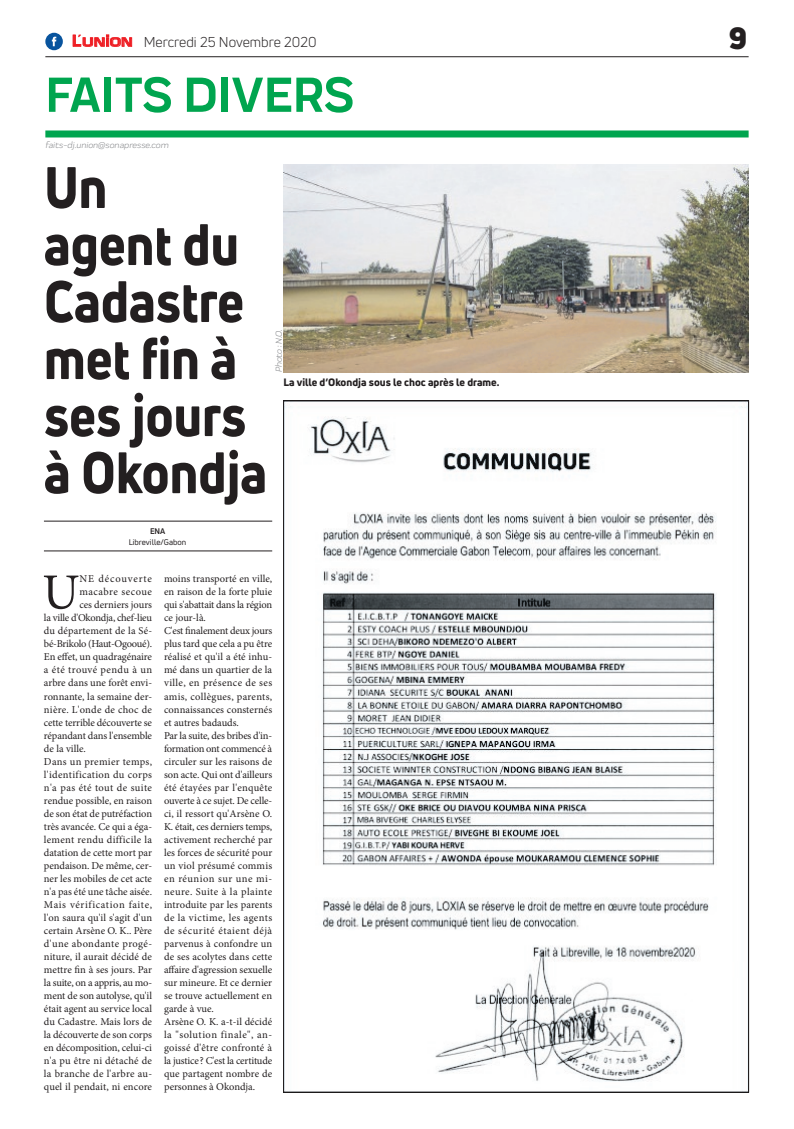
<style>
.page{position:relative;width:794px;height:1129px;background:#fff}
.page>*{position:absolute;margin:0;border:0;box-sizing:border-box;transform-origin:0 0}
.t1{font:800 57px/57px "Uni Neue";color:#231f20;scale:.89 1}
.t2{font:700 51px "Praktika";color:#00a54f}
.t3{font:50.5px "Minion Pro";color:#231f20}
.t4{font:900 30px "Uni Neue";color:#231f20}
.t5{font:14px "Uni Neue";color:#231f20}
.t6{font:10.5px/13px "Minion Pro";color:#231f20}
.t7{font:10.5px "Minion Pro";letter-spacing:.03em;color:#231f20}
.t8{font:10.5px "Minion Pro";letter-spacing:.02em;color:#231f20}
.t9{font:10.5px "Minion Pro";letter-spacing:.025em;color:#231f20}
.t10{font:800 10.5px "Uni Neue";color:#231f20}
.t11{font:10.5px "Minion Pro";letter-spacing:-.02em;color:#231f20}
.t12{font:10.5px "Minion Pro";letter-spacing:-.035em;color:#231f20}
.t13{font:10.5px "Minion Pro";letter-spacing:-.025em;color:#231f20}
.t14{font:10.5px "Minion Pro";letter-spacing:.055em;color:#231f20}
.t15{font:10.5px "Minion Pro";letter-spacing:.035em;color:#231f20}
.t16{font:10.5px "Minion Pro";letter-spacing:.045em;color:#231f20}
.t17{font:10.5px "Minion Pro";letter-spacing:.08em;color:#231f20}
.t18{font:italic 9px "Praktika";color:#818386}
.t19{font:8px "Uni Neue";color:#231f20}
.t20{font:700 8px "Uni Neue";color:#231f20}
.s1{font-family:"Eurostile";font-weight:600;font-size:15px;color:#ee1d23}
.s2{font-family:"Eurostile";font-weight:600;font-size:11.4px;color:#ee1d23}
</style>
<div class="page">
<hr style="left:45px;top:56px;width:703px;height:1px;background:#231f20">
<div style="left:45px;top:130px;width:703px;height:7px;background:#00a54f"></div>
<svg style="left:72px;top:34px;width:60px;height:13px"></svg>
<div style="left:45px;top:33px;width:18px;height:17px;background:#08549e;border-radius:50%"></div>
<svg style="left:52px;top:37px;width:4px;height:9px"></svg>
<img style="left:285px;top:402px;width:462px;height:680px">
<hr style="left:44px;top:550px;width:228px;height:1px;background:#231f20">
<hr style="left:44px;top:521px;width:228px;height:1px;background:#231f20">
<img style="left:283px;top:164px;width:465px;height:208px">
<h3 class="t5" style="left:72px;top:33px;width:246px"><span class="s1">L</span><span class="s2">UNION</span> Mercredi 25 Novembre 2020</h3>
<h2 class="t2" style="left:45px;top:54px;width:310px">FAITS DIVERS</h2>
<p class="t18" style="left:45px;top:139px;width:125px">faits-dj.union@sonapresse.com</p>
<h1 class="t1" style="left:44px;top:158px;width:252px">Un<br>agent du<br>Cadastre met fin à ses jours à Okondja</h1>
<p class="t20" style="left:150px;top:526px;width:17px">ENA</p>
<p class="t19" style="left:129px;top:536px;width:59px">Libreville/Gabon</p>
<p class="t18" style="left:272px;top:372px;width:44px;rotate:-90deg">Photo : N.O.</p>
<p class="t10" style="left:283px;top:375px;width:217px">La ville d’Okondja sous le choc après le drame.</p>
<h3 class="t3" style="left:42px;top:558px;width:39px">U</h3>
<p class="t17" style="left:79px;top:572px;width:74px">NE découverte</p>
<p class="t16" style="left:79px;top:585px;width:74px">macabre secoue</p>
<p class="t6" style="left:79px;top:598px;width:74px">ces derniers jours</p>
<p class="t11" style="left:44px;top:611px;width:110px">la ville d'Okondja, chef-lieu</p>
<p class="t6" style="left:44px;top:624px;width:110px">du département de la Sé-</p>
<p class="t12" style="left:44px;top:637px;width:110px">bé-Brikolo (Haut-Ogooué).</p>
<p class="t6" style="left:44px;top:650px;width:110px">En effet, un quadragénaire</p>
<p class="t7" style="left:44px;top:663px;width:110px">a été trouvé pendu à un</p>
<p class="t6" style="left:44px;top:676px;width:110px">arbre dans une forêt envi-</p>
<p class="t6" style="left:44px;top:689px;width:110px">ronnante, la semaine der-</p>
<p class="t9" style="left:44px;top:702px;width:110px">nière. L'onde de choc de</p>
<p class="t6" style="left:44px;top:715px;width:110px">cette terrible découverte se</p>
<p class="t6" style="left:44px;top:728px;width:110px">répandant dans l'ensemble</p>
<p class="t6" style="left:44px;top:741px;width:43px">de la ville.</p>
<p class="t9" style="left:44px;top:754px;width:110px">Dans un premier temps,</p>
<p class="t7" style="left:44px;top:767px;width:110px">l'identification du corps</p>
<p class="t15" style="left:44px;top:780px;width:110px">n'a pas été tout de suite</p>
<p class="t6" style="left:44px;top:793px;width:110px">rendue possible, en raison</p>
<p class="t6" style="left:44px;top:806px;width:110px">de son état de putréfaction</p>
<p class="t6" style="left:44px;top:819px;width:110px">très avancée. Ce qui a éga-</p>
<p class="t7" style="left:44px;top:832px;width:110px">lement rendu difficile la</p>
<p class="t6" style="left:44px;top:845px;width:110px">datation de cette mort par</p>
<p class="t6" style="left:44px;top:858px;width:110px">pendaison. De même, cer-</p>
<p class="t6" style="left:44px;top:871px;width:110px">ner les mobiles de cet acte</p>
<p class="t6" style="left:44px;top:884px;width:110px">n'a pas été une tâche aisée.</p>
<p class="t14" style="left:44px;top:897px;width:110px">Mais vérification faite,</p>
<p class="t6" style="left:44px;top:910px;width:110px">l'on saura qu'il s'agit d'un</p>
<p class="t6" style="left:44px;top:923px;width:110px">certain Arsène O. K.. Père</p>
<p class="t7" style="left:44px;top:936px;width:110px">d'une abondante progé-</p>
<p class="t6" style="left:44px;top:949px;width:110px">niture, il aurait décidé de</p>
<p class="t6" style="left:44px;top:962px;width:110px">mettre fin à ses jours. Par</p>
<p class="t13" style="left:44px;top:975px;width:110px">la suite, on a appris, au mo-</p>
<p class="t6" style="left:44px;top:988px;width:110px">ment de son autolyse, qu'il</p>
<p class="t6" style="left:44px;top:1001px;width:110px">était agent au service local</p>
<p class="t6" style="left:44px;top:1014px;width:110px">du Cadastre. Mais lors de</p>
<p class="t6" style="left:44px;top:1027px;width:110px">la découverte de son corps</p>
<p class="t6" style="left:44px;top:1040px;width:110px">en décomposition, celui-ci</p>
<p class="t8" style="left:44px;top:1053px;width:110px">n'a pu être ni détaché de</p>
<p class="t8" style="left:44px;top:1066px;width:110px">la branche de l'arbre au-</p>
<p class="t6" style="left:44px;top:1079px;width:110px">quel il pendait, ni encore</p>
<p class="t6" style="left:164px;top:572px;width:110px">moins transporté en ville, en raison de la forte pluie qui s'abattait dans la région ce jour-là.<br>C'est finalement deux jours plus tard que cela a pu être réalisé et qu'il a été inhu&shy;mé dans un quartier de la ville, en présence de ses amis, collègues, parents, connaissances consternés et autres badauds.<br>Par la suite, des bribes d'in&shy;formation ont commencé à circuler sur les raisons de son acte. Qui ont d'ailleurs été étayées par l'enquête ouverte à ce sujet. De celle&shy;ci, il ressort qu'Arsène O.<br>K. était, ces derniers temps, activement recherché par les forces de sécurité pour un viol présumé commis en réunion sur une mi&shy;neure. Suite à la plainte introduite par les parents de la victime, les agents de sécurité étaient déjà parvenus à confondre un de ses acolytes dans cette affaire d'agression sexuelle sur mineure. Et ce dernier se trouve actuellement en garde à vue.<br>Arsène O. K. a-t-il décidé la "solution finale", an&shy;goissé d'être confronté à la justice? C'est la certitude que partagent nombre de personnes à Okondja.</p>
<h3 class="t4" style="left:729px;top:17px;width:20px">9</h3>
</div>
